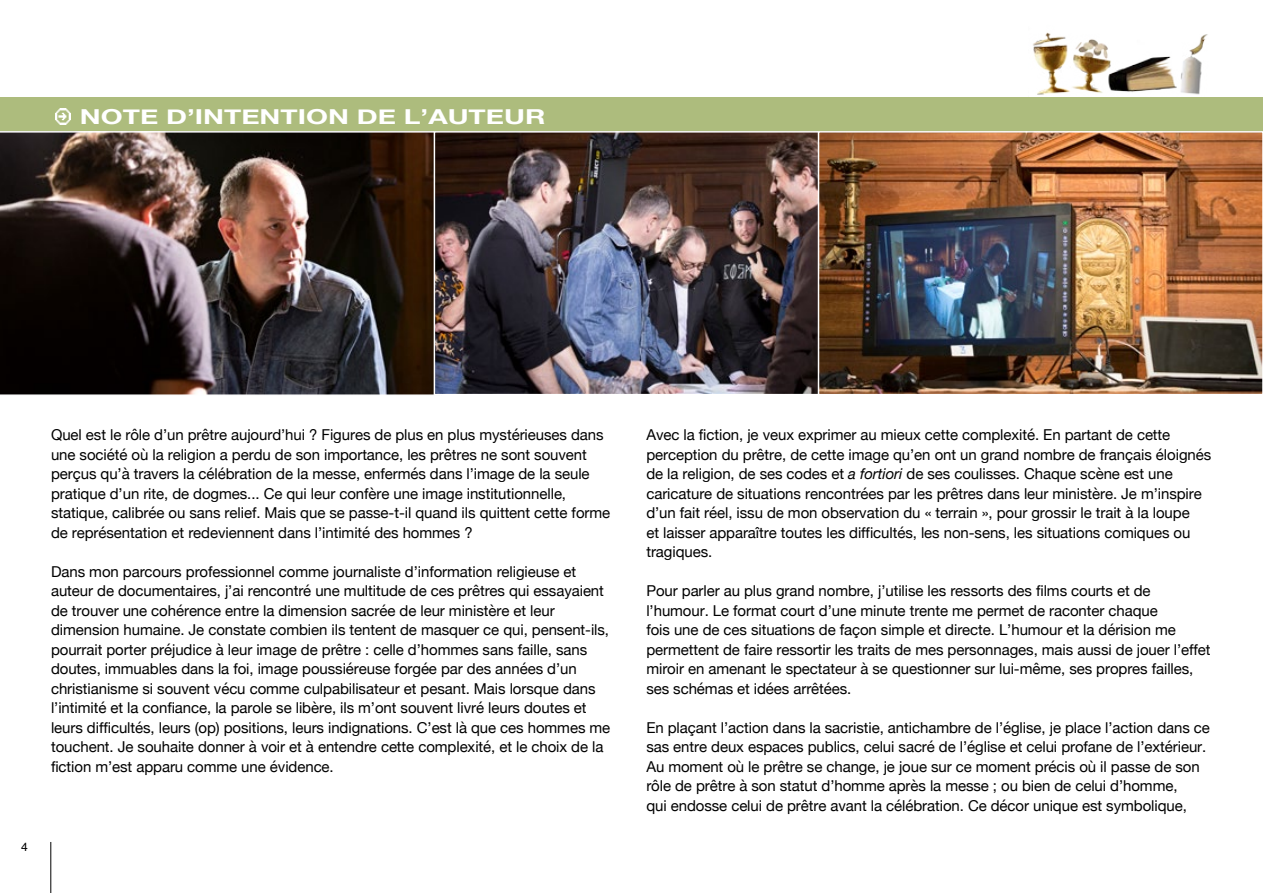
<style>
.page{position:relative;width:1263px;height:893px;background:#fff}
.page>*{position:absolute;margin:0;border:0;box-sizing:border-box;transform-origin:0 0}
.t1{font:700 20.55px "Helvetica Neue";color:#fff;scale:1.37 1}
.t2{font:15px/19.5px "Helvetica Neue";letter-spacing:-.005em;color:#000}
.t3{font:12px "Helvetica";color:#000}
.s1{font-style:italic}
</style>
<div class="page">
<hr style="left:51px;top:842px;width:1px;height:51px;background:#000">
<div style="left:0;top:98px;width:1263px;height:34px;background:#adbc7d"></div>
<img style="left:55px;top:108px;width:16px;height:16px">
<img style="left:1033px;top:32px;width:175px;height:63px">
<img style="left:0;top:131px;width:434px;height:264px">
<img style="left:437px;top:134px;width:381px;height:258px">
<div style="left:434px;top:131px;width:395px;height:264px;border:2px solid #fff"></div>
<img style="left:821px;top:134px;width:439px;height:258px">
<div style="left:818px;top:131px;width:445px;height:264px;border:2px solid #fff"></div>
<h1 class="t1" style="left:80px;top:100px;width:341px">NOTE D’INTENTION DE L’AUTEUR</h1>
<p class="t2" style="left:51px;top:426px;width:561px">Quel est le rôle d’un prêtre aujourd’hui ? Figures de plus en plus mystérieuses dans une société où la religion a perdu de son importance, les prêtres ne sont souvent perçus qu’à travers la célébration de la messe, enfermés dans l’image de la seule pratique d’un rite, de dogmes... Ce qui leur confère une image institutionnelle, statique, calibrée ou sans relief. Mais que se passe-t-il quand ils quittent cette forme de représentation et redeviennent dans l’intimité des hommes ?</p>
<p class="t2" style="left:51px;top:562px;width:561px">Dans mon parcours professionnel comme journaliste d’information religieuse et auteur de documentaires, j’ai rencontré une multitude de ces prêtres qui essayaient de trouver une cohérence entre la dimension sacrée de leur ministère et leur dimension humaine. Je constate combien ils tentent de masquer ce qui, pensent-ils, pourrait porter préjudice à leur image de prêtre : celle d’hommes sans faille, sans doutes, immuables dans la foi, image poussiéreuse forgée par des années d’un christianisme si souvent vécu comme culpabilisateur et pesant. Mais lorsque dans l’intimité et la confiance, la parole se libère, ils m’ont souvent livré leurs doutes et leurs difficultés, leurs (op) positions, leurs indignations. C’est là que ces hommes me touchent. Je souhaite donner à voir et à entendre cette complexité, et le choix de la fiction m’est apparu comme une évidence.</p>
<p class="t3" style="left:21px;top:837px;width:8px">4</p>
<p class="t2" style="left:646px;top:426px;width:566px">Avec la fiction, je veux exprimer au mieux cette complexité. En partant de cette perception du prêtre, de cette image qu’en ont un grand nombre de français éloignés de la religion, de ses codes et <span class="s1">a fortiori</span> de ses coulisses. Chaque scène est une caricature de situations rencontrées par les prêtres dans leur ministère. Je m’inspire d’un fait réel, issu de mon observation du « terrain », pour grossir le trait à la loupe<br>et laisser apparaître toutes les difficultés, les non-sens, les situations comiques ou tragiques.</p>
<p class="t2" style="left:646px;top:582px;width:566px">Pour parler au plus grand nombre, j’utilise les ressorts des films courts et de l’humour. Le format court d’une minute trente me permet de raconter chaque<br>fois une de ces situations de façon simple et directe. L’humour et la dérision me permettent de faire ressortir les traits de mes personnages, mais aussi de jouer l’effet miroir en amenant le spectateur à se questionner sur lui-même, ses propres failles, ses schémas et idées arrêtées.</p>
<p class="t2" style="left:646px;top:718px;width:565px">En plaçant l’action dans la sacristie, antichambre de l’église, je place l’action dans ce sas entre deux espaces publics, celui sacré de l’église et celui profane de l’extérieur.<br>Au moment où le prêtre se change, je joue sur ce moment précis où il passe de son rôle de prêtre à son statut d’homme après la messe ; ou bien de celui d’homme,<br>qui endosse celui de prêtre avant la célébration. Ce décor unique est symbolique,</p>
</div>
